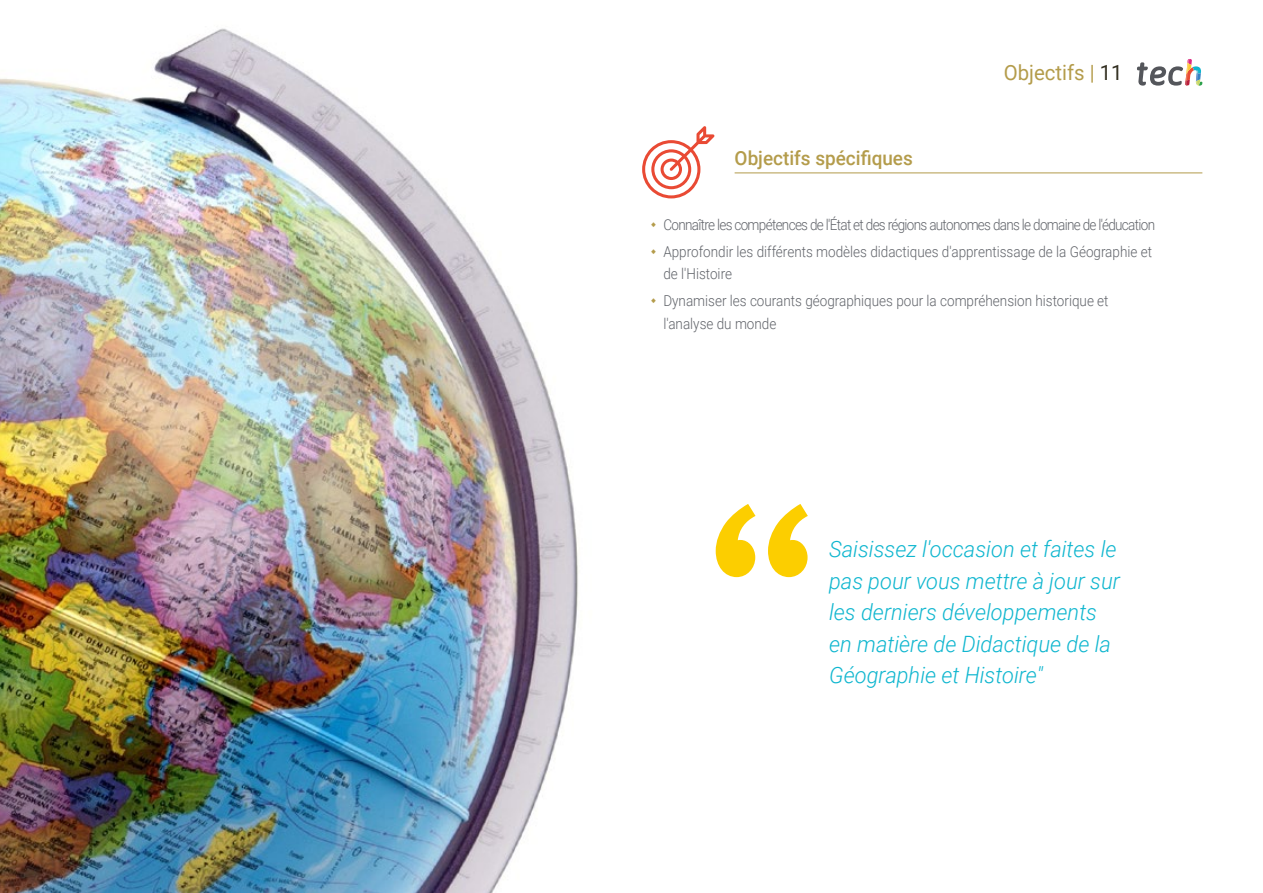
<style>
.page{position:relative;width:1263px;height:893px;background:#fff}
.page>*{position:absolute;margin:0;border:0;box-sizing:border-box;transform-origin:0 0}
.t1{font:italic 300 22.5px/31.5px "Roboto";color:#0fb6cf}
.t2{font:21px "Roboto";color:#b49c4b}
.t3{font:500 19.5px "Roboto";color:#b49c4b}
.t4{font:300 15px/26.7px "Roboto";letter-spacing:-.02em;color:#61646a;scale:.9 1}
.t5{font:300 15px/26.7px "Roboto";color:#61646a;scale:.9 1}
.s1{color:#312e20}
</style>
<div class="page">
<svg style="left:716px;top:504px;width:92px;height:73px"></svg>
<img style="left:0;top:28px;width:578px;height:865px">
<svg style="left:1137px;top:59px;width:65px;height:27px"></svg>
<hr style="left:735px;top:173px;width:467px;height:1px;background:#b39b4b">
<svg style="left:642px;top:126px;width:72px;height:72px"></svg>
<h3 class="t3" style="left:735px;top:144px;width:180px">Objectifs spécifiques</h3>
<h2 class="t2" style="left:1004px;top:57px;width:120px">Objectifs | <span class="s1">11</span></h2>
<p class="t4" style="left:663px;top:211px;width:548px">Connaître les compétences de l'État et des régions autonomes dans le domaine de l'éducation<br>Approfondir les différents modèles didactiques d'apprentissage de la Géographie et</p>
<p class="t5" style="left:663px;top:260px;width:496px">de l'Histoire<br>Dynamiser les courants géographiques pour la compréhension historique et</p>
<p class="t5" style="left:663px;top:309px;width:127px">l'analyse du monde</p>
<h1 class="t1" style="left:829px;top:533px;width:292px">Saisissez l'occasion et faites le pas pour vous mettre à jour sur les derniers développements en matière de Didactique de la<br>Géographie et Histoire"</h1>
</div>
